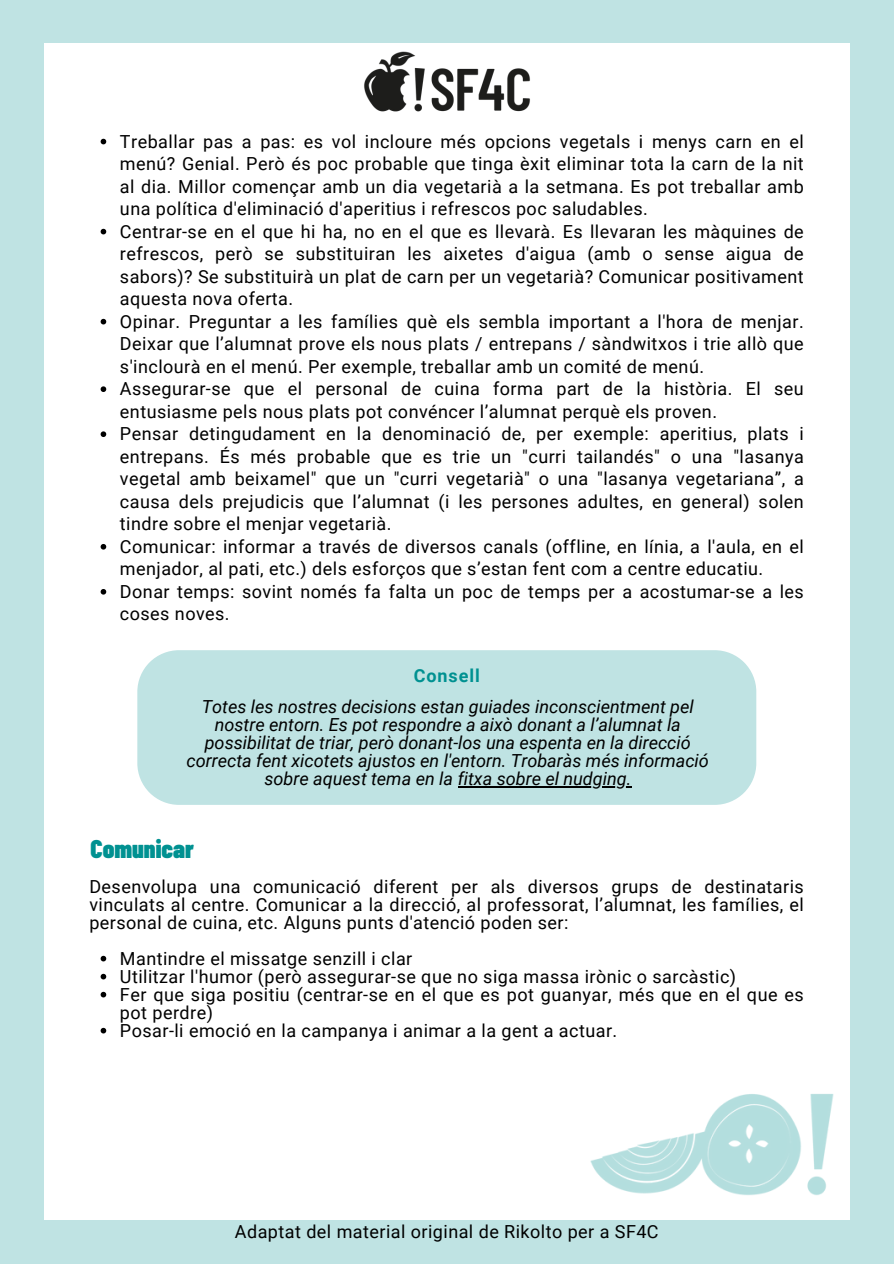
<style>
.page{position:relative;width:894px;height:1264px;background:#fff}
.page>*{position:absolute;margin:0;border:0;box-sizing:border-box;transform-origin:0 0}
.t1{font:900 25.5px "Barlow Condensed";color:#009191}
.t2{font:18px/22.5px "Roboto";letter-spacing:.025em;color:#000;text-align:justify}
.t3{font:italic 18px/18px "Roboto";color:#000;text-align:center}
.t4{font:700 18px "Roboto";letter-spacing:.05em;color:#009191}
</style>
<div class="page">
<div style="left:0;top:0;width:893px;height:1263px;background:#bfe3e3"></div>
<div style="left:44px;top:43px;width:805px;height:1176px;background:#fff"></div>
<img style="left:530px;top:966px;width:320px;height:254px">
<img style="left:364px;top:51px;width:166px;height:61px">
<svg style="left:101px;top:139px;width:5px;height:5px"></svg>
<svg style="left:101px;top:229px;width:5px;height:5px"></svg>
<svg style="left:101px;top:319px;width:5px;height:5px"></svg>
<svg style="left:101px;top:386px;width:5px;height:6px"></svg>
<svg style="left:101px;top:431px;width:5px;height:6px"></svg>
<svg style="left:101px;top:544px;width:5px;height:5px"></svg>
<svg style="left:101px;top:589px;width:5px;height:5px"></svg>
<svg style="left:101px;top:955px;width:5px;height:6px"></svg>
<svg style="left:101px;top:973px;width:5px;height:6px"></svg>
<svg style="left:101px;top:991px;width:5px;height:6px"></svg>
<svg style="left:101px;top:1027px;width:5px;height:6px"></svg>
<div style="left:137px;top:650px;width:619px;height:154px;background:#bfe3e3"></div>
<hr style="left:457px;top:786px;width:174px;height:1px;background:#000">
<p class="t2" style="left:120px;top:130px;width:685px">Treballar pas a pas: es vol incloure més opcions vegetals i menys carn en el menú? Genial. Però és poc probable que tinga èxit eliminar tota la carn de la nit al dia. Millor començar amb un dia vegetarià a la setmana. Es pot treballar amb una política d'eliminació d'aperitius i refrescos poc saludables.</p>
<p class="t2" style="left:120px;top:220px;width:685px">Centrar-se en el que hi ha, no en el que es llevarà. Es llevaran les màquines de refrescos, però se substituiran les aixetes d'aigua (amb o sense aigua de sabors)? Se substituirà un plat de carn per un vegetarià? Comunicar positivament aquesta nova oferta.</p>
<p class="t2" style="left:120px;top:310px;width:685px">Opinar. Preguntar a les famílies què els sembla important a l'hora de menjar.<br>Deixar que l’alumnat prove els nous plats / entrepans / sàndwitxos i trie allò que s'inclourà en el menú. Per exemple, treballar amb un comité de menú.</p>
<p class="t2" style="left:120px;top:378px;width:685px">Assegurar-se que el personal de cuina forma part de la història. El seu entusiasme pels nous plats pot convéncer l’alumnat perquè els proven.</p>
<p class="t2" style="left:120px;top:423px;width:685px">Pensar detingudament en la denominació de, per exemple: aperitius, plats i entrepans. És més probable que es trie un "curri tailandés" o una "lasanya vegetal amb beixamel" que un "curri vegetarià" o una "lasanya vegetariana”, a causa dels prejudicis que l’alumnat (i les persones adultes, en general) solen tindre sobre el menjar vegetarià.</p>
<p class="t2" style="left:120px;top:535px;width:685px">Comunicar: informar a través de diversos canals (offline, en línia, a l'aula, en el menjador, al pati, etc.) dels esforços que s’estan fent com a centre educatiu.</p>
<p class="t2" style="left:120px;top:580px;width:685px">Donar temps: sovint només fa falta un poc de temps per a acostumar-se a les coses noves.</p>
<p class="t4" style="left:413px;top:665px;width:67px">Consell</p>
<p class="t3" style="left:186px;top:698px;width:524px">Totes les nostres decisions estan guiades inconscientment pel nostre entorn. Es pot respondre a això donant a l’alumnat la possibilitat de triar, però donant-los una espenta en la direcció correcta fent xicotets ajustos en l'entorn. Trobaràs més informació sobre aquest tema en la fitxa sobre el nudging.</p>
<h2 class="t1" style="left:91px;top:832px;width:105px">Comunicar</h2>
<p class="t2" style="left:89px;top:877px;width:715px;line-height:18px">Desenvolupa una comunicació diferent per als diversos grups de destinataris vinculats al centre. Comunicar a la direcció, al professorat, l’alumnat, les famílies, el personal de cuina, etc. Alguns punts d'atenció poden ser:</p>
<p class="t2" style="left:120px;top:947px;width:294px">Mantindre el missatge senzill i clar</p>
<p class="t2" style="left:120px;top:965px;width:617px">Utilitzar l'humor (però assegurar-se que no siga massa irònic o sarcàstic)</p>
<p class="t2" style="left:120px;top:985px;width:685px;line-height:18px">Fer que siga positiu (centrar-se en el que es pot guanyar, més que en el que es pot perdre)</p>
<p class="t2" style="left:120px;top:1019px;width:498px">Posar-li emoció en la campanya i animar a la gent a actuar.</p>
<p class="t2" style="left:235px;top:1220px;width:425px">Adaptat del material original de Rikolto per a SF4C</p>
</div>
